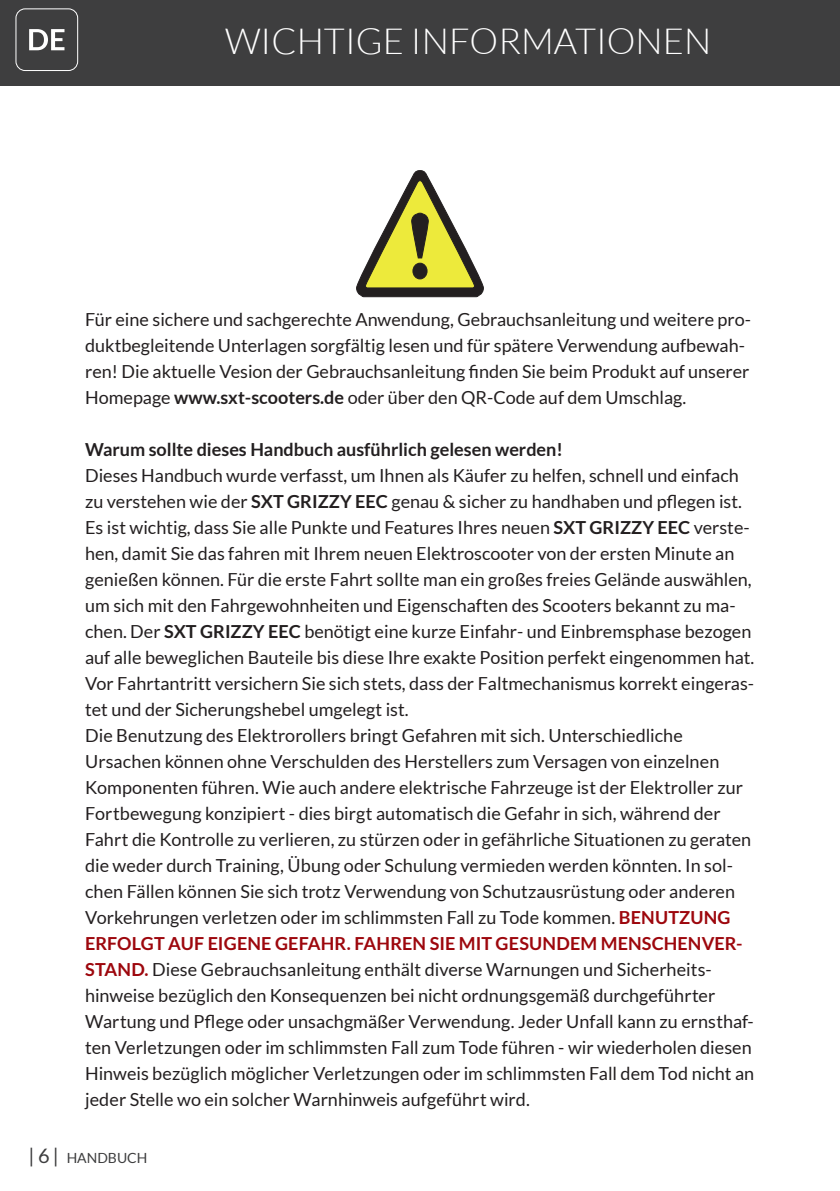
<style>
.page{position:relative;width:840px;height:1191px;background:#fff}
.page>*{position:absolute;margin:0;border:0;box-sizing:border-box;transform-origin:0 0}
.t1{font:300 36px "Lato";color:#fff}
.t2{font:18px/26px "Lato";color:#231f20}
.t3{font:700 18px "Lato";color:#231f20}
.t4{font:14px "Lato";color:#3e3e3f}
.s1{font-weight:700}
.s2{font-weight:700;color:#9d070d}
.s3{font-size:20px}
</style>
<div class="page">
<div style="left:0;top:0;width:839px;height:85px;background:#3e3e3f"></div>
<div style="left:16px;top:9px;width:62px;height:62px;border:1px solid #fff;border-radius:9px"></div>
<svg style="left:29px;top:29px;width:35px;height:21px"></svg>
<svg style="left:356px;top:171px;width:128px;height:127px"></svg>
<div style="left:412px;top:263px;width:15px;height:16px;background:#231f20;border-radius:50%"></div>
<div style="left:412px;top:263px;width:15px;height:16px;border:1px solid #231f20;border-radius:50%"></div>
<h1 class="t1" style="left:225px;top:22px;width:487px">WICHTIGE INFORMATIONEN</h1>
<p class="t2" style="left:85px;top:306px;width:667px">Für eine sichere und sachgerechte Anwendung, Gebrauchsanleitung und weitere pro&shy;duktbegleitende Unterlagen sorgfältig lesen und für spätere Verwendung aufbewah&shy;ren! Die aktuelle Vesion der Gebrauchsanleitung finden Sie beim Produkt auf unserer Homepage <span class="s1">www.sxt-scooters.de</span> oder über den QR-Code auf dem Umschlag.</p>
<p class="t3" style="left:85px;top:439px;width:479px">Warum sollte dieses Handbuch ausführlich gelesen werden!</p>
<p class="t2" style="left:85px;top:462px;width:670px">Dieses Handbuch wurde verfasst, um Ihnen als Käufer zu helfen, schnell und einfach zu verstehen wie der <span class="s1">SXT GRIZZY EEC</span> genau &amp; sicher zu handhaben und pflegen ist.<br>Es ist wichtig, dass Sie alle Punkte und Features Ihres neuen <span class="s1">SXT GRIZZY EEC</span> verste&shy;hen, damit Sie das fahren mit Ihrem neuen Elektroscooter von der ersten Minute an genießen können. Für die erste Fahrt sollte man ein großes freies Gelände auswählen, um sich mit den Fahrgewohnheiten und Eigenschaften des Scooters bekannt zu ma&shy;chen. Der <span class="s1">SXT GRIZZY EEC</span> benötigt eine kurze Einfahr- und Einbremsphase bezogen auf alle beweglichen Bauteile bis diese Ihre exakte Position perfekt eingenommen hat.<br>Vor Fahrtantritt versichern Sie sich stets, dass der Faltmechanismus korrekt eingeras&shy;tet und der Sicherungshebel umgelegt ist.<br>Die Benutzung des Elektrorollers bringt Gefahren mit sich. Unterschiedliche Ursachen können ohne Verschulden des Herstellers zum Versagen von einzelnen Komponenten führen. Wie auch andere elektrische Fahrzeuge ist der Elektroller zur Fortbewegung konzipiert - dies birgt automatisch die Gefahr in sich, während der Fahrt die Kontrolle zu verlieren, zu stürzen oder in gefährliche Situationen zu geraten die weder durch Training, Übung oder Schulung vermieden werden könnten. In sol&shy;chen Fällen können Sie sich trotz Verwendung von Schutzausrüstung oder anderen Vorkehrungen verletzen oder im schlimmsten Fall zu Tode kommen. <span class="s2">BENUTZUNG ERFOLGT AUF EIGENE GEFAHR. FAHREN SIE MIT GESUNDEM MENSCHENVER-STAND.</span> Diese Gebrauchsanleitung enthält diverse Warnungen und Sicherheits&shy;hinweise bezüglich den Konsequenzen bei nicht ordnungsgemäß durchgeführter Wartung und Pflege oder unsachgmäßer Verwendung. Jeder Unfall kann zu ernsthaf&shy;ten Verletzungen oder im schlimmsten Fall zum Tode führen - wir wiederholen diesen Hinweis bezüglich möglicher Verletzungen oder im schlimmsten Fall dem Tod nicht an jeder Stelle wo ein solcher Warnhinweis aufgeführt wird.</p>
<p class="t4" style="left:28px;top:1149px;width:120px"><span class="s3">| 6 |</span> HANDBUCH</p>
</div>
